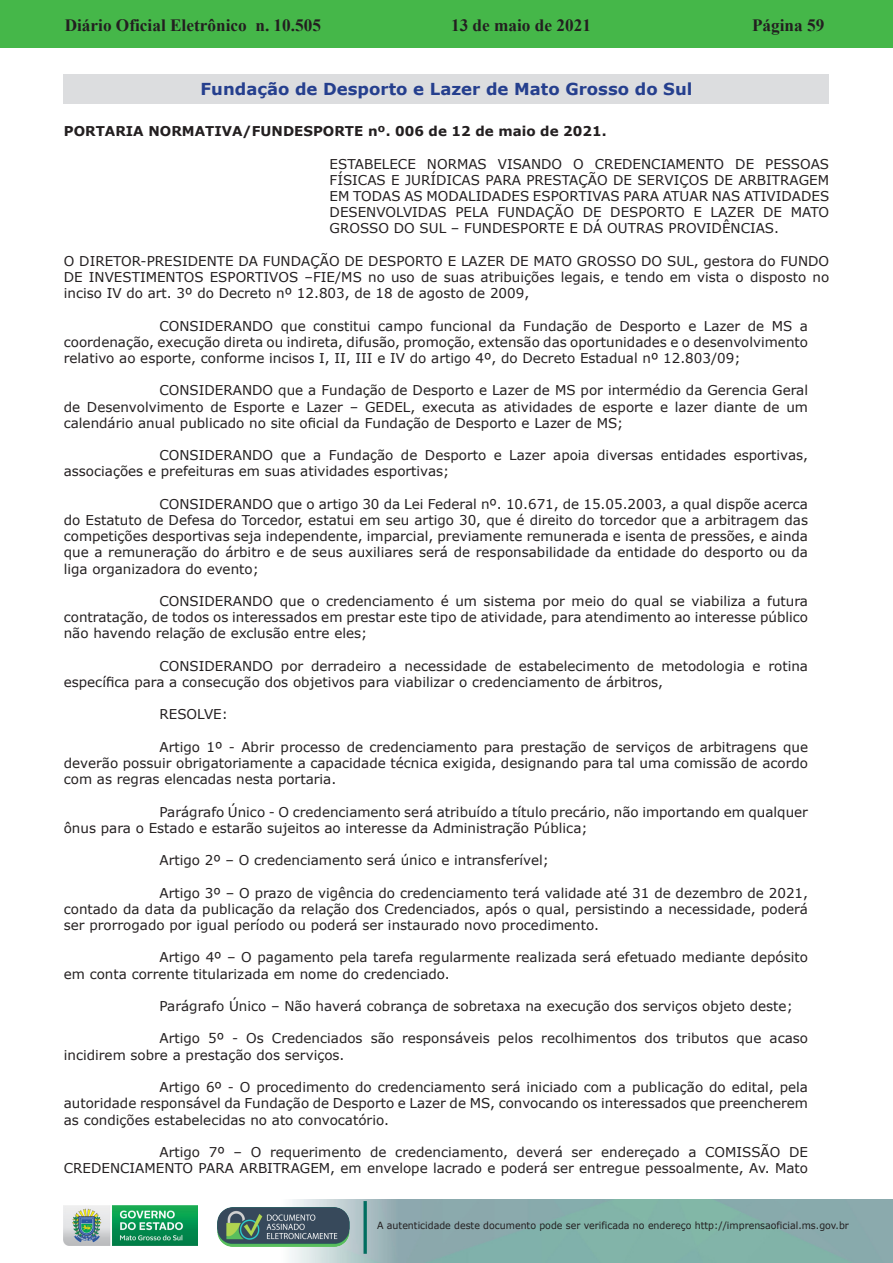
<style>
.page{position:relative;width:893px;height:1263px;background:#fff}
.page>*{position:absolute;margin:0;border:0;box-sizing:border-box;transform-origin:0 0}
.t1{font:700 17.25px "Times New Roman";color:#231f20}
.Editais_de_Concurso{font:700 16.5px "Verdana";color:#253f8e}
.Recuo_de_corpo_de_te{font:13.5px/16.2px "Verdana";color:#231f20;text-align:justify}
.t2{font:700 13.5px "Verdana";color:#231f20}
.t3{font:9.9px "Verdana";color:#231f20;scale:.95 1}
</style>
<div class="page">
<div style="left:0;top:0;width:893px;height:48px;background:#45b749"></div>
<img style="left:63px;top:1199px;width:830px;height:64px">
<img style="left:364px;top:1202px;width:2px;height:51px">
<img style="left:218px;top:1207px;width:132px;height:39px">
<img style="left:64px;top:1205px;width:134px;height:41px">
<div style="left:64px;top:74px;width:765px;height:30px;background:#dcdddf"></div>
<p class="t1" style="left:65px;top:13px;width:258px">Diário Oficial Eletrônico n. 10.505</p>
<p class="t1" style="left:451px;top:13px;width:141px">13 de maio de 2021</p>
<p class="t1" style="left:752px;top:13px;width:74px">Página 59</p>
<p class="Editais_de_Concurso" style="left:201px;top:77px;width:493px">Fundação de Desporto e Lazer de Mato Grosso do Sul</p>
<p class="t2" style="left:64px;top:122px;width:544px">PORTARIA NORMATIVA/FUNDESPORTE nº. 006 de 12 de maio de 2021.</p>
<p class="Recuo_de_corpo_de_te" style="left:330px;top:155px;width:501px">ESTABELECE NORMAS VISANDO O CREDENCIAMENTO DE PESSOAS FÍSICAS E JURÍDICAS PARA PRESTAÇÃO DE SERVIÇOS DE ARBITRAGEM EM TODAS AS MODALIDADES ESPORTIVAS PARA ATUAR NAS ATIVIDADES DESENVOLVIDAS PELA FUNDAÇÃO DE DESPORTO E LAZER DE MATO GROSSO DO SUL – FUNDESPORTE E DÁ OUTRAS PROVIDÊNCIAS.</p>
<p class="Recuo_de_corpo_de_te" style="left:64px;top:253px;width:767px">O DIRETOR-PRESIDENTE DA FUNDAÇÃO DE DESPORTO E LAZER DE MATO GROSSO DO SUL, gestora do FUNDO DE INVESTIMENTOS ESPORTIVOS –FIE/MS no uso de suas atribuições legais, e tendo em vista o disposto no inciso IV do art. 3º do Decreto nº 12.803, de 18 de agosto de 2009,</p>
<p class="Recuo_de_corpo_de_te" style="left:64px;top:317px;width:746px;text-indent:96px">CONSIDERANDO que constitui campo funcional da Fundação de Desporto e Lazer de MS a coordenação, execução direta ou indireta, difusão, promoção, extensão das oportunidades e o desenvolvimento relativo ao esporte, conforme incisos I, II, III e IV do artigo 4º, do Decreto Estadual nº 12.803/09;</p>
<p class="Recuo_de_corpo_de_te" style="left:64px;top:382px;width:746px;text-indent:96px">CONSIDERANDO que a Fundação de Desporto e Lazer de MS por intermédio da Gerencia Geral de Desenvolvimento de Esporte e Lazer – GEDEL, executa as atividades de esporte e lazer diante de um calendário anual publicado no site oficial da Fundação de Desporto e Lazer de MS;</p>
<p class="Recuo_de_corpo_de_te" style="left:64px;top:447px;width:746px;text-indent:96px">CONSIDERANDO que a Fundação de Desporto e Lazer apoia diversas entidades esportivas, associações e prefeituras em suas atividades esportivas;</p>
<p class="Recuo_de_corpo_de_te" style="left:64px;top:496px;width:746px;text-indent:96px">CONSIDERANDO que o artigo 30 da Lei Federal nº. 10.671, de 15.05.2003, a qual dispõe acerca do Estatuto de Defesa do Torcedor, estatui em seu artigo 30, que é direito do torcedor que a arbitragem das competições desportivas seja independente, imparcial, previamente remunerada e isenta de pressões, e ainda que a remuneração do árbitro e de seus auxiliares será de responsabilidade da entidade do desporto ou da liga organizadora do evento;</p>
<p class="Recuo_de_corpo_de_te" style="left:64px;top:593px;width:746px;text-indent:96px">CONSIDERANDO que o credenciamento é um sistema por meio do qual se viabiliza a futura contratação, de todos os interessados em prestar este tipo de atividade, para atendimento ao interesse público não havendo relação de exclusão entre eles;</p>
<p class="Recuo_de_corpo_de_te" style="left:64px;top:658px;width:746px;text-indent:96px">CONSIDERANDO por derradeiro a necessidade de estabelecimento de metodologia e rotina específica para a consecução dos objetivos para viabilizar o credenciamento de árbitros,</p>
<p class="Recuo_de_corpo_de_te" style="left:159px;top:706px;width:70px">RESOLVE:</p>
<p class="Recuo_de_corpo_de_te" style="left:64px;top:739px;width:746px;text-indent:96px">Artigo 1º - Abrir processo de credenciamento para prestação de serviços de arbitragens que deverão possuir obrigatoriamente a capacidade técnica exigida, designando para tal uma comissão de acordo com as regras elencadas nesta portaria.</p>
<p class="Recuo_de_corpo_de_te" style="left:64px;top:803px;width:746px;text-indent:96px">Parágrafo Único - O credenciamento será atribuído a título precário, não importando em qualquer ônus para o Estado e estarão sujeitos ao interesse da Administração Pública;</p>
<p class="Recuo_de_corpo_de_te" style="left:159px;top:852px;width:391px">Artigo 2º – O credenciamento será único e intransferível;</p>
<p class="Recuo_de_corpo_de_te" style="left:64px;top:884px;width:746px;text-indent:96px">Artigo 3º – O prazo de vigência do credenciamento terá validade até 31 de dezembro de 2021, contado da data da publicação da relação dos Credenciados, após o qual, persistindo a necessidade, poderá ser prorrogado por igual período ou poderá ser instaurado novo procedimento.</p>
<p class="Recuo_de_corpo_de_te" style="left:64px;top:949px;width:746px;text-indent:96px">Artigo 4º – O pagamento pela tarefa regularmente realizada será efetuado mediante depósito em conta corrente titularizada em nome do credenciado.</p>
<p class="Recuo_de_corpo_de_te" style="left:159px;top:998px;width:635px">Parágrafo Único – Não haverá cobrança de sobretaxa na execução dos serviços objeto deste;</p>
<p class="Recuo_de_corpo_de_te" style="left:64px;top:1030px;width:746px;text-indent:96px">Artigo 5º - Os Credenciados são responsáveis pelos recolhimentos dos tributos que acaso incidirem sobre a prestação dos serviços.</p>
<p class="Recuo_de_corpo_de_te" style="left:64px;top:1079px;width:746px;text-indent:96px">Artigo 6º - O procedimento do credenciamento será iniciado com a publicação do edital, pela autoridade responsável da Fundação de Desporto e Lazer de MS, convocando os interessados que preencherem as condições estabelecidas no ato convocatório.</p>
<p class="Recuo_de_corpo_de_te" style="left:64px;top:1144px;width:746px;text-align:right">Artigo 7º – O requerimento de credenciamento, deverá ser endereçado a COMISSÃO DE<br>CREDENCIAMENTO PARA ARBITRAGEM, em envelope lacrado e poderá ser entregue pessoalmente, Av. Mato</p>
<p class="t3" style="left:377px;top:1219px;width:498px">A autenticidade deste documento pode ser verificada no endereço http://imprensaoficial.ms.gov.br</p>
</div>
